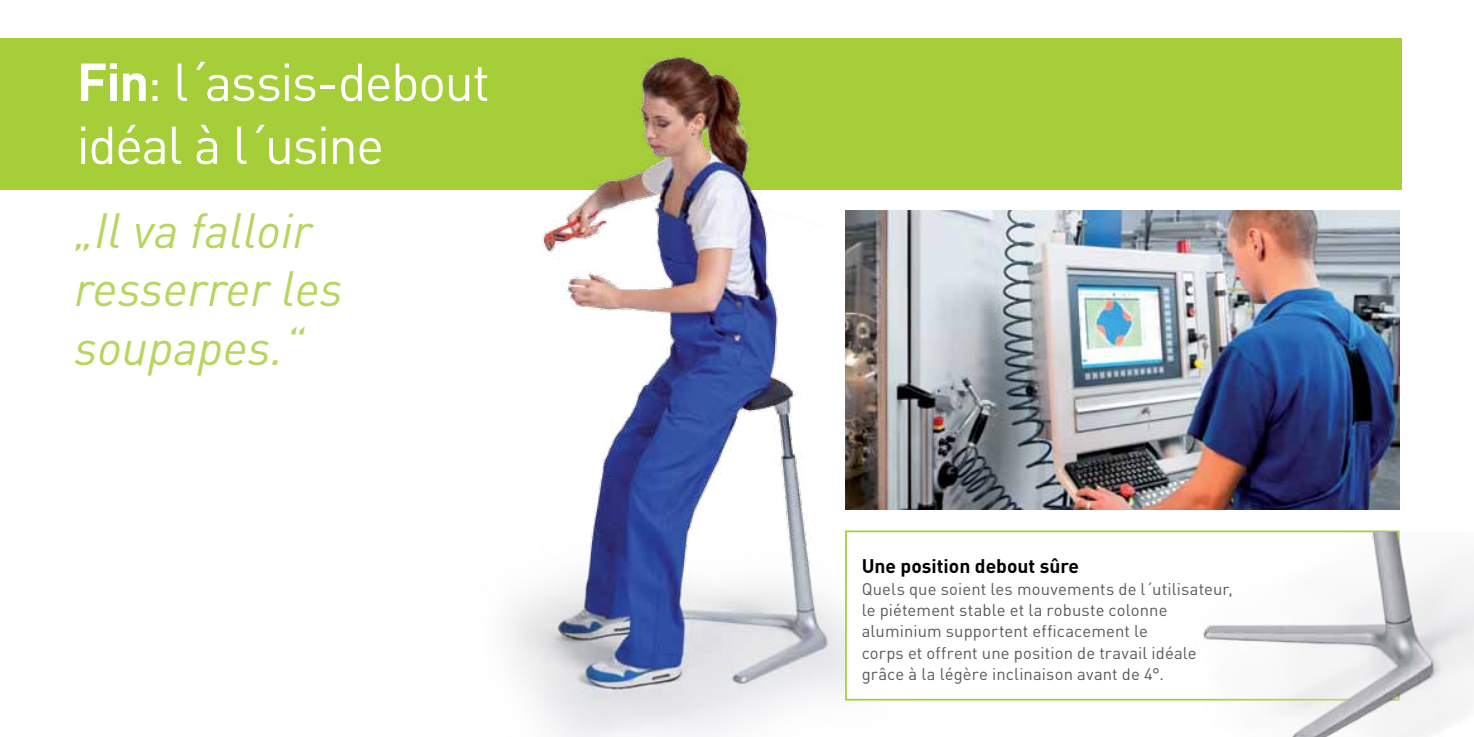
<style>
.page{position:relative;width:1474px;height:737px;background:#fff}
.page>*{position:absolute;margin:0;border:0;box-sizing:border-box;transform-origin:0 0}
.t1{font:52.5px/63px "DIN";letter-spacing:-.03em;color:#fff}
.t2{font:italic 48.82px/58.4px "DIN";color:#b7d660}
.t3{font:700 19.25px "DIN";color:#000}
.t4{font:16.62px/21.3px "DIN";letter-spacing:.01em;color:#58595b}
.s1{font-weight:700}
</style>
<div class="page">
<img style="left:994px;top:210px;width:405px;height:299px">
<div style="left:0;top:38px;width:1401px;height:151px;background:#a6ce39"></div>
<img style="left:440px;top:56px;width:554px;height:681px">
<div style="left:846px;top:531px;width:552px;height:168px;background:#fff"></div>
<div style="left:845px;top:530px;width:554px;height:170px;border:2px solid #a6ce39"></div>
<img style="left:1163px;top:532px;width:310px;height:205px">
<h1 class="t1" style="left:77px;top:49px;width:415px"><span class="s1">Fin</span>: l´assis-debout idéal à l´usine</h1>
<h2 class="t2" style="left:74px;top:200px;width:270px">„Il va falloir resserrer les soupapes.“</h2>
<p class="t3" style="left:861px;top:553px;width:219px">Une position debout sûre</p>
<p class="t4" style="left:861px;top:577px;width:372px">Quels que soient les mouvements de l´utilisateur, le piétement stable et la robuste colonne aluminium supportent efficacement le<br>corps et offrent une position de travail idéale grâce à la légère inclinaison avant de 4°.</p>
</div>
